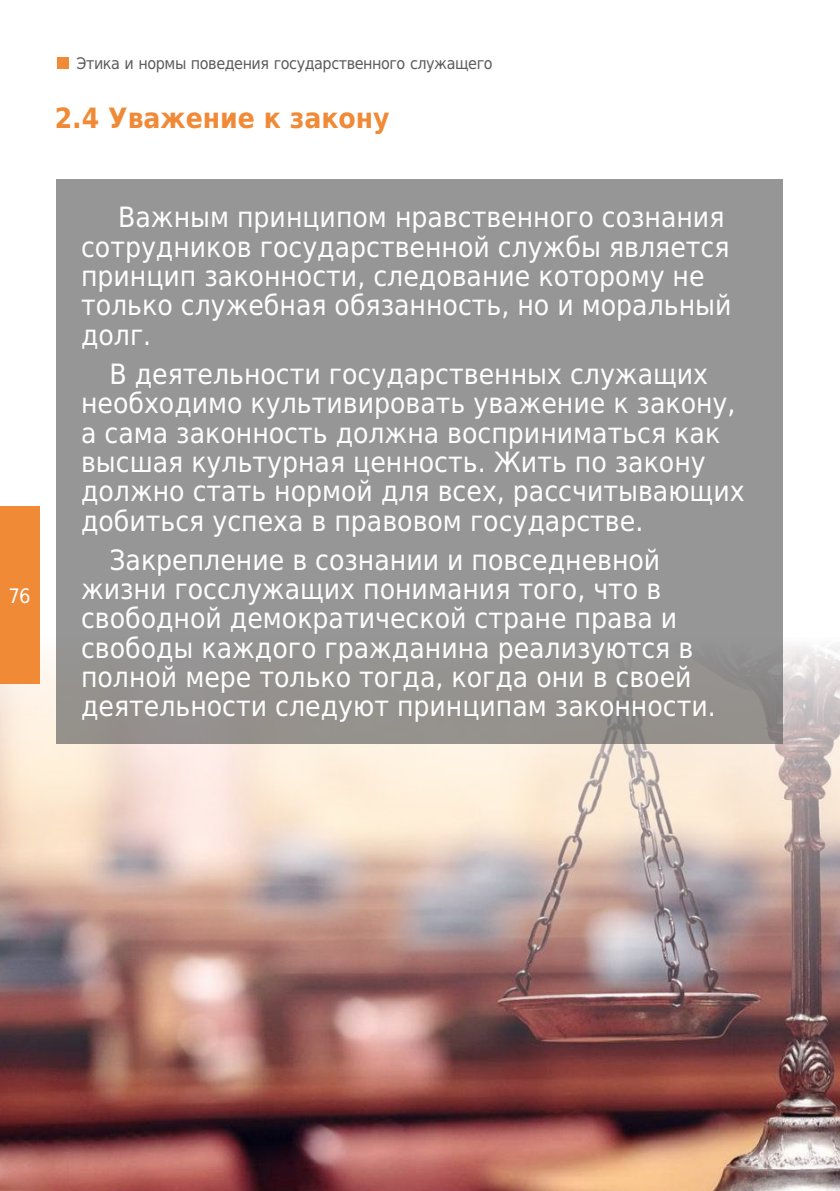
<style>
.page{position:relative;width:840px;height:1191px;background:#fff}
.page>*{position:absolute;margin:0;border:0;box-sizing:border-box;transform-origin:0 0}
.t1{font:28px/29.4px "DejaVu Sans Condensed";color:#fefefe}
.t2{font:700 28px "DejaVu Sans Condensed";color:#f18a36}
.t3{font:20px "DejaVu Sans Condensed";color:#fefefe}
.t4{font:16px "DejaVu Sans Condensed";letter-spacing:-.03em;color:#5b5b5b}
</style>
<div class="page">
<img style="left:0;top:574px;width:839px;height:617px">
<div style="left:57px;top:179px;width:725px;height:565px;background:#969696"></div>
<div style="left:57px;top:57px;width:12px;height:12px;background:#f18a36"></div>
<div style="left:0;top:507px;width:40px;height:177px;background:#f18a36"></div>
<p class="t4" style="left:76px;top:56px;width:417px">Этика и нормы поведения государственного служащего</p>
<p class="t2" style="left:55px;top:106px;width:336px">2.4 Уважение к закону</p>
<p class="t3" style="left:8px;top:587px;width:24px">76</p>
<p class="t1" style="left:81px;top:205px;width:651px;text-indent:37px">Важным принципом нравственного сознания сотрудников государственной службы является принцип законности, следование которому не только служебная обязанность, но и моральный долг.</p>
<p class="t1" style="left:81px;top:362px;width:664px;text-indent:28px">В деятельности государственных служащих необходимо культивировать уважение к закону, а сама законность должна восприниматься как высшая культурная ценность. Жить по закону должно стать нормой для всех, рассчитывающих добиться успеха в правовом государстве.</p>
<p class="t1" style="left:81px;top:548px;width:636px;text-indent:28px">Закрепление в сознании и повседневной жизни госслужащих понимания того, что в свободной демократической стране права и свободы каждого гражданина реализуются в полной мере только тогда, когда они в своей деятельности следуют принципам законности.</p>
</div>
